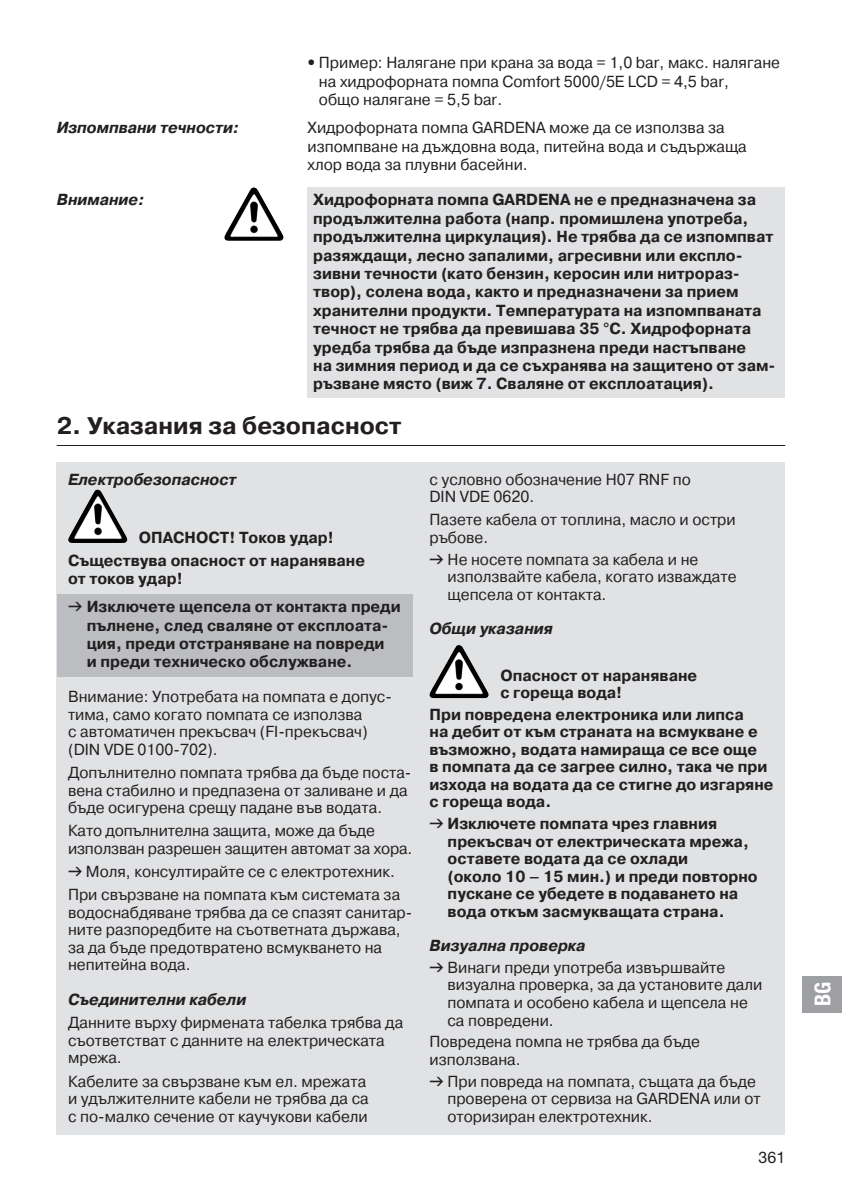
<style>
.page{position:relative;width:842px;height:1191px;background:#fff}
.page>*{position:absolute;margin:0;border:0;box-sizing:border-box;transform-origin:0 0}
.t1{font:24px "GARDENA Pro CYR Bold";color:#231f20}
.t2{font:22px "GARDENA Pro Bo Cond";color:#fff}
.t3{font:16px/17.6px "GARDENA Pro CYR Regular";color:#231f20}
.t4{font:16px/18.4px "GARDENA Pro CYR Bold";color:#231f20}
.t5{font:16px "GARDENA Pro CYR Bo Ita";color:#231f20}
.t6{font:16px "GARDENA Pro";color:#231f20}
.s1{font-family:"GARDENA Pro"}
.s2{font-family:"GARDENA Pro";font-weight:700}
.s3{font-family:"Formdruck"}
</style>
<div class="page">
<hr style="left:57px;top:445px;width:728px;height:1px;background:#231f20">
<div style="left:57px;top:462px;width:728px;height:672px;background:#e1e2e4"></div>
<img style="left:71px;top:490px;width:25px;height:44px">
<div style="left:57px;top:594px;width:355px;height:82px;background:#bcbdc0"></div>
<img style="left:432px;top:645px;width:26px;height:44px">
<div style="left:308px;top:187px;width:477px;height:211px;background:#e1e2e4"></div>
<img style="left:226px;top:188px;width:27px;height:44px">
<div style="left:802px;top:976px;width:40px;height:36px;background:#9d9fa2"></div>
<p class="t3" style="left:319px;top:54px;width:463px;line-height:18.4px;text-indent:-11px"><span class="s1">•</span> Пример: Налягане при крана за вода = 1,0 bar, макс. налягане на хидрофорната помпа Comfort 5000/5E LCD = 4,5 bar,<br>общо налягане = 5,5 bar.</p>
<p class="t5" style="left:57px;top:119px;width:184px">Изпомпвани течности:</p>
<p class="t3" style="left:308px;top:119px;width:441px;line-height:18.4px">Хидрофорната помпа GARDENA може да се използва за изпомпване на дъждовна вода, питейна вода и съдържаща хлор вода за плувни басейни.</p>
<p class="t5" style="left:57px;top:191px;width:89px">Внимание:</p>
<p class="t4" style="left:313px;top:191px;width:464px">Хидрофорната помпа GARDENA не е предназначена за продължителна работа (напр. промишлена употреба, продължителна циркулация). Не трябва да се изпомпват разяждащи, лесно запалими, агресивни или експло&shy;зивни течности (като бензин, керосин или нитрораз&shy;твор), солена вода, както и предназначени за прием хранителни продукти. Температурата на изпомпваната течност не трябва да превишава 35 <span class="s2">°</span>C. Хидрофорната уредба трябва да бъде изпразнена преди настъпване<br>на зимния период и да се съхранява на защитено от зам&shy;ръзване място (виж 7. Сваляне от експлоатация).</p>
<h1 class="t1" style="left:57px;top:412px;width:346px">2. Указания за безопасност</h1>
<p class="t5" style="left:68px;top:470px;width:170px">Електробезопасност</p>
<p class="t4" style="left:68px;top:526px;width:299px;line-height:23.2px;text-indent:71px">ОПАСНОСТ! Токов удар!<br>Съществува опасност от нараняване</p>
<p class="t4" style="left:68px;top:564px;width:334px;line-height:28.6px">от токов удар!<br><span class="s3">v</span> Изключете щепсела от контакта преди</p>
<p class="t4" style="left:87px;top:616px;width:303px">пълнене, след сваляне от експлоата&shy;ция, преди отстраняване на повреди и преди техническо обслужване.</p>
<p class="t3" style="left:68px;top:688px;width:323px">Внимание: Употребата на помпата е допус&shy;тима, само когато помпата се използва<br>с автоматичен прекъсвач (FI-прекъсвач) (DIN VDE 0100-702).</p>
<p class="t3" style="left:68px;top:764px;width:345px">Допълнително помпата трябва да бъде поста&shy;вена стабилно и предпазена от заливане и да бъде осигурена срещу падане във водата.</p>
<p class="t3" style="left:68px;top:822px;width:346px">Като допълнителна защита, може да бъде използван разрешен защитен автомат за хора.</p>
<p class="t3" style="left:68px;top:860px;width:334px;line-height:23.2px"><span class="s3">v</span> Моля, консултирайте се с електротехник.<br>При свързване на помпата към системата за</p>
<p class="t3" style="left:68px;top:903px;width:346px">водоснабдяване трябва да се спазят санитар&shy;ните разпоредбите на съответната държава, за да бъде предотвратено всмукването на непитейна вода.</p>
<p class="t5" style="left:68px;top:990px;width:180px">Съединителни кабели</p>
<p class="t3" style="left:68px;top:1014px;width:337px">Данните върху фирмената табелка трябва да съответстват с данните на електрическата мрежа.</p>
<p class="t3" style="left:68px;top:1072px;width:302px">Кабелите за свързване към ел. мрежата и удължителните кабели не трябва да са с по-малко сечение от каучукови кабели</p>
<p class="t3" style="left:429px;top:470px;width:263px">с условно обозначение H07 RNF по<br>DIN VDE 0620.</p>
<p class="t3" style="left:429px;top:511px;width:308px">Пазете кабела от топлина, масло и остри ръбове.</p>
<p class="t3" style="left:448px;top:550px;width:290px;text-indent:-18px"><span class="s3">v</span> Не носете помпата за кабела и не използвайте кабела, когато изваждате щепсела от контакта.</p>
<p class="t5" style="left:429px;top:620px;width:125px">Общи указания</p>
<p class="t4" style="left:500px;top:666px;width:198px;line-height:17.4px">Опасност от нараняване с гореща вода!</p>
<p class="t4" style="left:429px;top:705px;width:346px;line-height:17.6px">При повредена електроника или липса<br>на дебит от към страната на всмукване е възможно, водата намираща се все още<br>в помпата да се загрее силно, така че при изхода на водата да се стигне до изгаряне с гореща вода.</p>
<p class="t4" style="left:448px;top:815px;width:312px;line-height:17.6px;text-indent:-18px"><span class="s3">v</span> Изключете помпата чрез главния прекъсвач от електрическата мрежа, оставете водата да се охлади<br>(около 10 – 15 мин.) и преди повторно пускане се убедете в подаването на вода откъм засмукващата страна.</p>
<p class="t5" style="left:429px;top:936px;width:158px">Визуална проверка</p>
<p class="t3" style="left:447px;top:958px;width:317px;text-indent:-18px"><span class="s3">v</span> Винаги преди употреба извършвайте визуална проверка, за да установите дали помпата и особено кабела и щепсела не са повредени.</p>
<p class="t3" style="left:429px;top:1033px;width:272px">Повредена помпа не трябва да бъде използвана.</p>
<p class="t3" style="left:447px;top:1072px;width:315px;text-indent:-18px"><span class="s3">v</span> При повреда на помпата, същата да бъде проверена от сервиза на GARDENA или от оторизиран електротехник.</p>
<p class="t6" style="left:759px;top:1147px;width:28px">361</p>
<h2 class="t2" style="left:809px;top:1006px;width:26px;rotate:-90deg">BG</h2>
</div>
